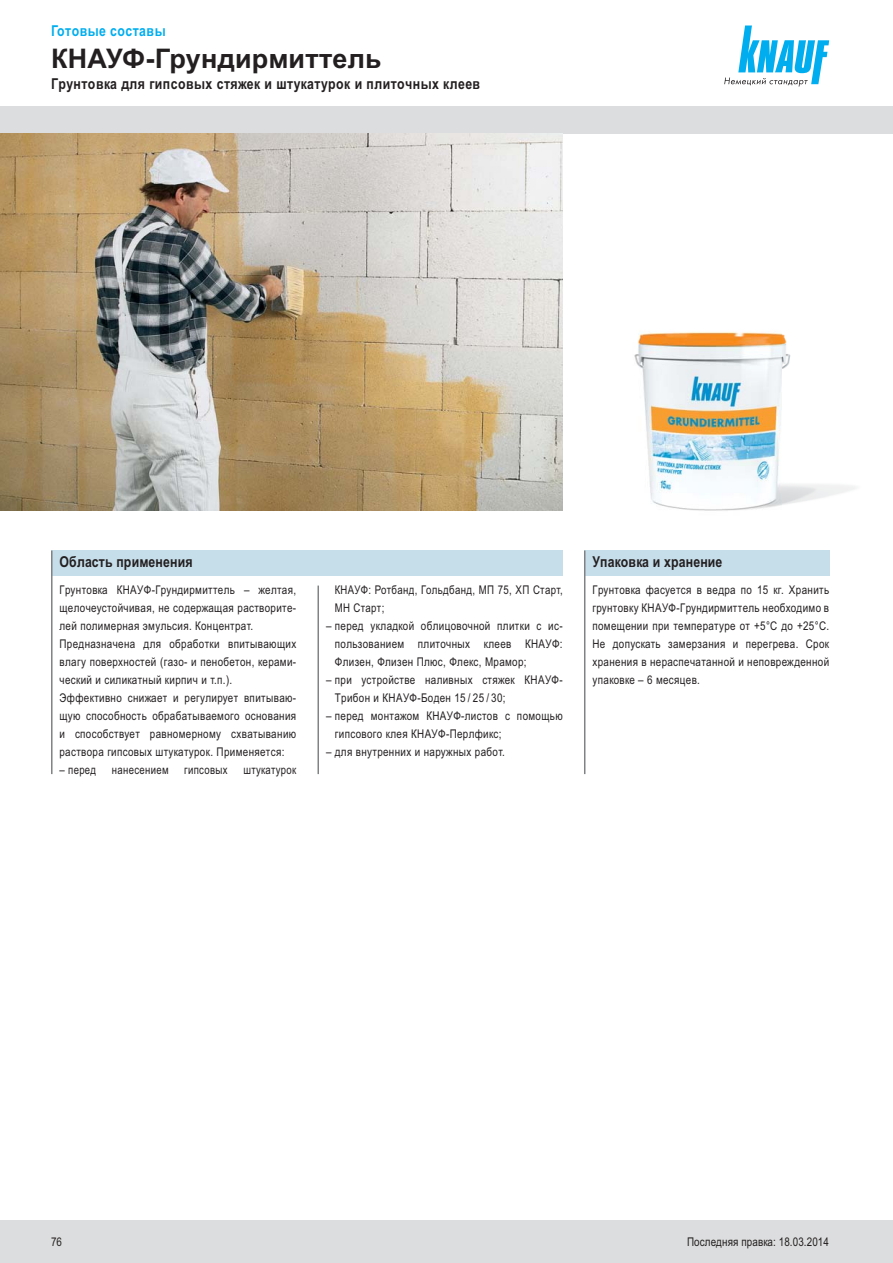
<style>
.page{position:relative;width:893px;height:1263px;background:#fff}
.page>*{position:absolute;margin:0;border:0;box-sizing:border-box;transform-origin:0 0}
.t1{font:700 27px "Arial MT Pro Cyr";letter-spacing:.01em;color:#231f20}
.t2{font:700 15px "Arial Narrow MT Pro Cyr";letter-spacing:.03em;color:#231f20}
.t3{font:700 15px "Arial Narrow MT Pro Cyr";letter-spacing:.01em;color:#231f20}
.t4{font:700 15px "Arial Narrow MT Pro Cyr";letter-spacing:.03em;color:#00aeef}
.t5{font:12px/18px "Arial Narrow MT Pro Cyr";letter-spacing:.03em;color:#231f20}
.t6{font:12px "Arial Narrow MT Pro Cyr";letter-spacing:.01em;color:#231f20}
</style>
<div class="page">
<div style="left:0;top:1220px;width:893px;height:43px;background:#dcddde"></div>
<svg style="left:724px;top:26px;width:105px;height:61px"></svg>
<div style="left:0;top:106px;width:893px;height:28px;background:#dcddde"></div>
<img style="left:0;top:134px;width:563px;height:376px">
<div style="left:51px;top:550px;width:512px;height:26px;background:#c6deea"></div>
<div style="left:584px;top:550px;width:245px;height:26px;background:#c6deea"></div>
<hr style="left:51px;top:550px;width:2px;height:224px;background:#808285">
<hr style="left:317px;top:585px;width:2px;height:189px;background:#808285">
<hr style="left:584px;top:550px;width:1px;height:224px;background:#808285">
<img style="left:634px;top:332px;width:222px;height:179px">
<p class="t4" style="left:51px;top:26px;width:116px">Готовые составы</p>
<h1 class="t1" style="left:51px;top:49px;width:332px">КНАУФ-Грундирмиттель</h1>
<p class="t2" style="left:51px;top:78px;width:431px">Грунтовка для гипсовых стяжек и штукатурок и плиточных клеев</p>
<p class="t3" style="left:60px;top:557px;width:135px">Область применения</p>
<p class="t3" style="left:592px;top:557px;width:131px">Упаковка и хранение</p>
<p class="t5" style="left:60px;top:582px;width:238px">Грунтовка КНАУФ-Грундирмиттель – желтая, щелочеустойчивая, не содержащая растворите&shy;лей полимерная эмульсия. Концентрат.<br>Предназначена для обработки впитывающих влагу поверхностей (газо- и пенобетон, керами&shy;ческий и силикатный кирпич и т.п.).<br>Эффективно снижает и регулирует впитываю&shy;щую способность обрабатываемого основания и способствует равномерному схватыванию раствора гипсовых штукатурок. Применяется:</p>
<p class="t5" style="left:60px;top:762px;width:38px">– перед</p>
<p class="t5" style="left:112px;top:762px;width:58px">нанесением</p>
<p class="t5" style="left:184px;top:762px;width:45px">гипсовых</p>
<p class="t5" style="left:243px;top:762px;width:54px">штукатурок</p>
<p class="t5" style="left:335px;top:582px;width:229px">К НАУФ: Ротбанд, Гольдбанд, МП 75, ХП Старт,<br>МН Старт;</p>
<p class="t5" style="left:335px;top:618px;width:229px;text-align:justify;text-indent:-9px">– перед укладкой облицовочной плитки с ис&shy;пользованием плиточных клеев КНАУФ:<br>Ф лизен, Флизен Плюс, Флекс, Мрамор;</p>
<p class="t5" style="left:335px;top:672px;width:229px;text-indent:-9px">– при устройстве наливных стяжек КНАУФ-<br>Трибон и КНАУФ-Боден 15 / 25 / 30;</p>
<p class="t5" style="left:335px;top:708px;width:229px;text-indent:-9px">– перед монтажом КНАУФ-листов с помощью гипсового клея КНАУФ-Перлфикс;</p>
<p class="t5" style="left:326px;top:744px;width:180px">– для внутренних и наружных работ.</p>
<p class="t5" style="left:592px;top:582px;width:238px;text-align:justify">Грунтовка фасуется в ведра по 15 кг. Хранить грунтовку КНАУФ-Грундирмиттель необходимо в помещении при температуре от +5°С до +25°С.<br>Не допускать замерзания и перегрева. Срок хранения в нераспечатанной и неповрежденной упаковке – 6 месяцев.</p>
<p class="t5" style="left:51px;top:1234px;width:12px">76</p>
<p class="t6" style="left:687px;top:1237px;width:143px">Последняя правка: 18.03.2014</p>
</div>
